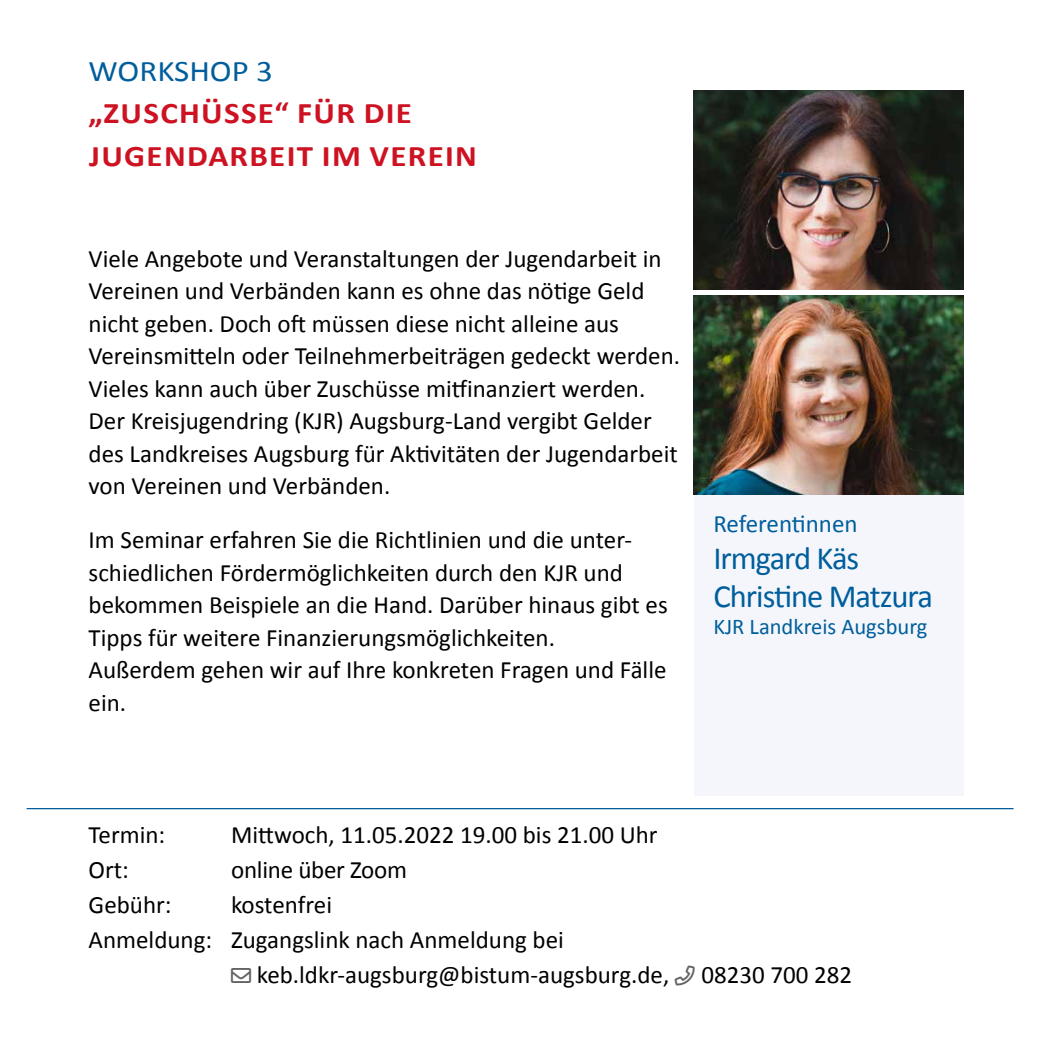
<style>
.page{position:relative;width:1049px;height:1049px;background:#fff}
.page>*{position:absolute;margin:0;border:0;box-sizing:border-box;transform-origin:0 0}
.t1{font:32.5px/37.5px "Calibri";letter-spacing:-.03em;color:#005e9c}
.t2{font:700 30px/42.5px "Calibri";letter-spacing:.04em;color:#cd1222;scale:1.1 1}
.t3{font:30px "Calibri";color:#005e9c;scale:1.1 1}
.t4{font:25px/32.5px "Calibri";color:#000}
.t5{font:25px "Calibri";letter-spacing:-.005em;color:#005e9c}
.t6{font:22.5px "Calibri";color:#005e9c}
.s1{color:#646363}
</style>
<div class="page">
<div style="left:694px;top:494px;width:269px;height:301px;background:#f4f6fb"></div>
<hr style="left:27px;top:808px;width:986px;height:1px;background:#005e9c">
<img style="left:694px;top:91px;width:269px;height:198px">
<img style="left:694px;top:296px;width:269px;height:198px">
<p class="t3" style="left:89px;top:52px;width:169px">WORKSHOP 3</p>
<p class="t2" style="left:89px;top:91px;width:354px">„ZUSCHÜSSE“ FÜR DIE<br>JUGENDARBEIT IM VEREIN</p>
<p class="t4" style="left:89px;top:241px;width:593px">Viele Angebote und Veranstaltungen der Jugendarbeit in Vereinen und Verbänden kann es ohne das nötige Geld nicht geben. Doch oft müssen diese nicht alleine aus Vereinsmitteln oder Teilnehmerbeiträgen gedeckt werden.<br>Vieles kann auch über Zuschüsse mitfinanziert werden.<br>Der Kreisjugendring (KJR) Augsburg-Land vergibt Gelder des Landkreises Augsburg für Aktivitäten der Jugendarbeit von Vereinen und Verbänden.</p>
<p class="t4" style="left:89px;top:522px;width:581px">Im Seminar erfahren Sie die Richtlinien und die unter&shy;schiedlichen Fördermöglichkeiten durch den KJR und bekommen Beispiele an die Hand. Darüber hinaus gibt es Tipps für weitere Finanzierungsmöglichkeiten.<br>Außerdem gehen wir auf Ihre konkreten Fragen und Fälle ein.</p>
<p class="t5" style="left:713px;top:508px;width:146px">Referentinnen</p>
<h1 class="t1" style="left:713px;top:538px;width:221px">Irmgard Käs<br>Christine Matzura</h1>
<p class="t6" style="left:713px;top:612px;width:216px">KJR Landkreis Augsburg</p>
<p class="t4" style="left:89px;top:817px;width:78px">Termin:</p>
<p class="t4" style="left:231px;top:817px;width:428px">Mittwoch, 11.05.2022 19.00 bis 21.00 Uhr</p>
<p class="t4" style="left:89px;top:852px;width:42px">Ort:</p>
<p class="t4" style="left:231px;top:852px;width:177px">online über Zoom</p>
<p class="t4" style="left:89px;top:887px;width:85px">Gebühr:</p>
<p class="t4" style="left:89px;top:886px;width:477px;line-height:35px;text-indent:143px">kostenfrei<br>Anmeldung: Zugangslink nach Anmeldung bei</p>
<p class="t4" style="left:231px;top:957px;width:440px"><span class="s1">→</span> keb.ldkr-augsburg@bistum-augsburg.de,</p>
<p class="t4" style="left:701px;top:957px;width:152px">08230 700 282</p>
</div>
